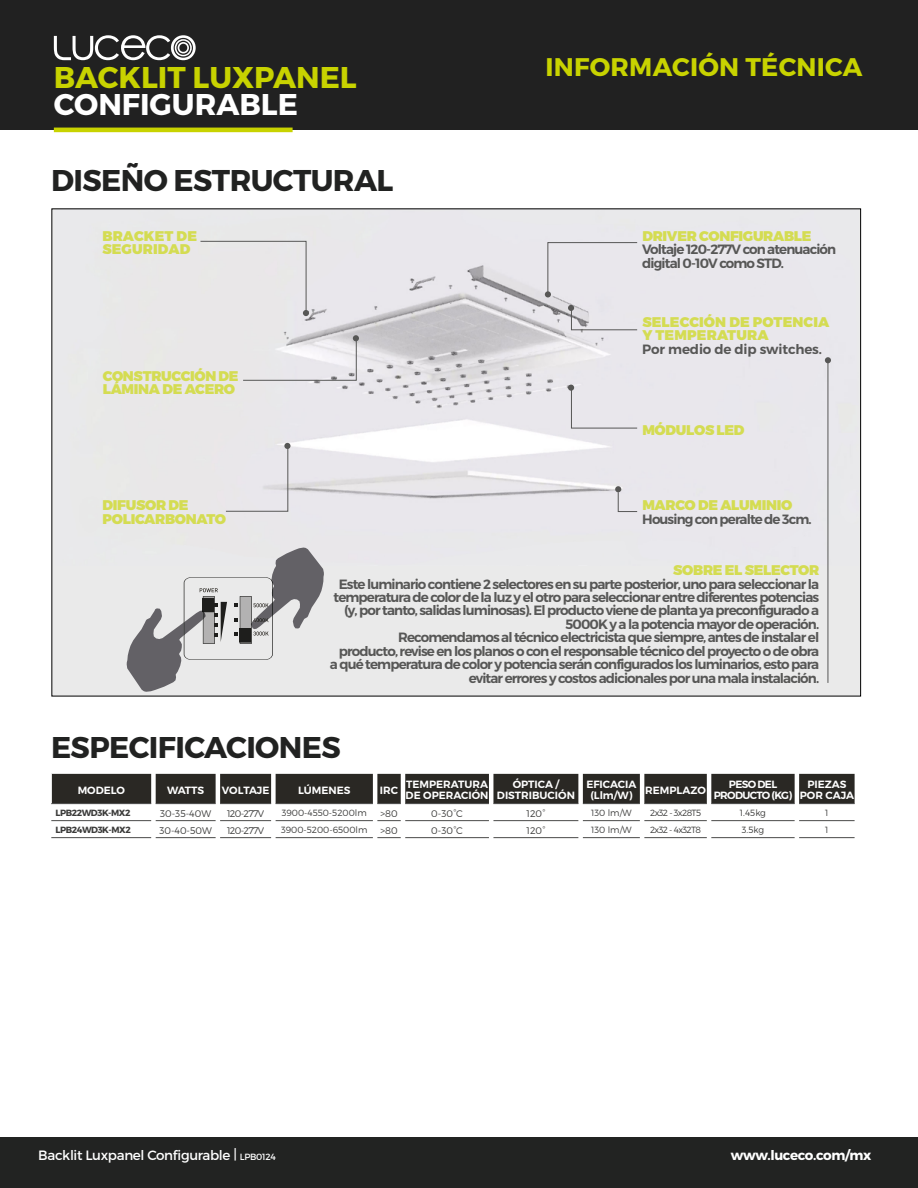
<style>
.page{position:relative;width:918px;height:1188px;background:#fff}
.page>*{position:absolute;margin:0;border:0;box-sizing:border-box;transform-origin:0 0}
.t1{font:700 30px "Montserrat";letter-spacing:-.02em;color:#212221}
.t2{font:700 30px "Montserrat";color:#c8d300}
.t3{font:700 30px "Montserrat";color:#fff}
.t4{font:700 25.5px "Montserrat";letter-spacing:.01em;color:#c8d300}
.t5{font:900 13.95px/13.5px "Montserrat";letter-spacing:-.02em;color:#d4dc52}
.t6{font:900 13.95px/13.5px "Montserrat";letter-spacing:.01em;color:#d4dc52}
.t7{font:600 13.5px/13.5px "Montserrat";letter-spacing:-.065em;color:#575756}
.t8{font:13.5px "Montserrat";letter-spacing:-.025em;color:#fff}
.t9{font:600 13.5px "Montserrat";letter-spacing:-.01em;color:#575756}
.t10{font:700 13.5px "Montserrat";letter-spacing:-.025em;color:#fff}
.t11{font:600 10.5px/10.8px "Montserrat";color:#fff;text-align:center}
.t12{font:600 10.5px/10.8px "Montserrat";letter-spacing:-.06em;color:#fff;text-align:center}
.t13{font:300 9.6px "Montserrat";color:#3c3c3b}
.t14{font:300 9px "Montserrat";color:#3c3c3b}
.t15{font:700 9px "Montserrat";letter-spacing:-.05em;color:#3c3c3b}
.t16{font:300 9px "Montserrat";letter-spacing:-.07em;color:#3c3c3b}
.s1{font-size:9px}
</style>
<div class="page">
<div style="left:0;top:0;width:918px;height:130px;background:#212121"></div>
<div style="left:0;top:1137px;width:918px;height:51px;background:#222322"></div>
<hr style="left:54px;top:128px;width:239px;height:4px;background:#c8d300">
<svg style="left:54px;top:35px;width:142px;height:25px"></svg>
<div style="left:52px;top:209px;width:809px;height:487px;background:#eaeaea"></div>
<img style="left:200px;top:240px;width:628px;height:326px">
<div style="left:284px;top:443px;width:7px;height:6px;background:#575756;border-radius:50%"></div>
<svg style="left:200px;top:241px;width:109px;height:75px"></svg>
<svg style="left:545px;top:242px;width:93px;height:55px"></svg>
<svg style="left:615px;top:486px;width:23px;height:26px"></svg>
<svg style="left:568px;top:385px;width:70px;height:44px"></svg>
<svg style="left:568px;top:305px;width:70px;height:26px"></svg>
<svg style="left:225px;top:447px;width:64px;height:65px"></svg>
<svg style="left:242px;top:335px;width:117px;height:46px"></svg>
<hr style="left:51px;top:820px;width:100px;height:1px;background:#4a4a49">
<hr style="left:156px;top:820px;width:60px;height:1px;background:#4a4a49">
<hr style="left:220px;top:820px;width:51px;height:1px;background:#4a4a49">
<hr style="left:276px;top:820px;width:97px;height:1px;background:#4a4a49">
<svg style="left:377px;top:820px;width:24px;height:1px"></svg>
<hr style="left:405px;top:820px;width:84px;height:1px;background:#4a4a49">
<hr style="left:493px;top:820px;width:85px;height:1px;background:#4a4a49">
<hr style="left:583px;top:820px;width:57px;height:1px;background:#4a4a49">
<hr style="left:644px;top:820px;width:63px;height:1px;background:#4a4a49">
<hr style="left:711px;top:820px;width:84px;height:1px;background:#4a4a49">
<hr style="left:799px;top:820px;width:56px;height:1px;background:#4a4a49">
<hr style="left:51px;top:837px;width:100px;height:1px;background:#4a4a49">
<hr style="left:156px;top:837px;width:60px;height:1px;background:#4a4a49">
<hr style="left:220px;top:837px;width:51px;height:1px;background:#4a4a49">
<hr style="left:276px;top:837px;width:97px;height:1px;background:#4a4a49">
<svg style="left:377px;top:837px;width:24px;height:1px"></svg>
<hr style="left:405px;top:837px;width:84px;height:1px;background:#4a4a49">
<hr style="left:493px;top:837px;width:85px;height:1px;background:#4a4a49">
<hr style="left:583px;top:837px;width:57px;height:1px;background:#4a4a49">
<hr style="left:644px;top:837px;width:63px;height:1px;background:#4a4a49">
<hr style="left:711px;top:837px;width:84px;height:1px;background:#4a4a49">
<hr style="left:799px;top:837px;width:56px;height:1px;background:#4a4a49">
<svg style="left:51px;top:774px;width:804px;height:30px;background:#383633"></svg>
<hr style="left:828px;top:361px;width:1px;height:322px;background:#575756">
<svg style="left:825px;top:357px;width:6px;height:6px"></svg>
<svg style="left:127px;top:548px;width:197px;height:144px"></svg>
<h1 class="t2" style="left:54px;top:59px;width:304px">BACKLIT LUXPANEL</h1>
<h1 class="t3" style="left:54px;top:86px;width:246px">CONFIGURABLE</h1>
<h1 class="t1" style="left:51px;top:162px;width:344px">DISEÑO ESTRUCTURAL</h1>
<p class="t6" style="left:102px;top:230px;width:96px">BRACKET DE<br>SEGURIDAD</p>
<p class="t5" style="left:103px;top:370px;width:137px">CONSTRUCCIÓN DE<br>LÁMINA DE ACERO</p>
<p class="t5" style="left:103px;top:499px;width:125px">DIFUSOR DE<br>POLICARBONATO</p>
<h2 class="t4" style="left:545px;top:51px;width:319px">INFORMACIÓN TÉCNICA</h2>
<p class="t5" style="left:642px;top:230px;width:171px">DRIVER CONFIGURABLE</p>
<p class="t7" style="left:642px;top:243px;width:195px">Voltaje 120-277V con atenuación digital 0-10V como STD.</p>
<p class="t6" style="left:642px;top:315px;width:189px">SELECCIÓN DE POTENCIA<br>Y TEMPERATURA</p>
<p class="t9" style="left:642px;top:340px;width:181px">Por medio de dip switches.</p>
<p class="t5" style="left:642px;top:424px;width:104px">MÓDULOS LED</p>
<p class="t5" style="left:642px;top:499px;width:152px">MARCO DE ALUMINIO</p>
<p class="t7" style="left:642px;top:512px;width:171px">Housing con peralte de 3cm.</p>
<p class="t5" style="left:673px;top:564px;width:147px">SOBRE EL SELECTOR</p>
<p class="t7" style="left:330px;top:577px;width:491px;text-align:right">Este luminario contiene 2 selectores en su parte posterior, uno para seleccionar la temperatura de color de la luz y el otro para seleccionar entre diferentes potencias (y, por tanto, salidas luminosas). El producto viene de planta ya preconfigurado a 5000K y a la potencia mayor de operación.<br>Recomendamos al técnico electricista que siempre, antes de instalar el<br>producto, revise en los planos o con el responsable técnico del proyecto o de obra a qué temperatura de color y potencia serán configurados los luminarios, esto para evitar errores y costos adicionales por una mala instalación.</p>
<h1 class="t1" style="left:51px;top:729px;width:291px">ESPECIFICACIONES</h1>
<p class="t11" style="left:78px;top:785px;width:49px">MODELO</p>
<p class="t11" style="left:167px;top:785px;width:39px">WATTS</p>
<p class="t11" style="left:222px;top:785px;width:49px">VOLTAJE</p>
<p class="t11" style="left:298px;top:785px;width:54px">LÚMENES</p>
<p class="t11" style="left:380px;top:785px;width:20px">IRC</p>
<p class="t11" style="left:406px;top:779px;width:84px;text-align:left">TEMPERATURA<br>DE OPERACIÓN</p>
<p class="t11" style="left:497px;top:779px;width:80px">ÓPTICA /<br>DISTRIBUCIÓN</p>
<p class="t11" style="left:586px;top:779px;width:52px">EFICACIA (Llm/W)</p>
<p class="t11" style="left:645px;top:785px;width:62px">REMPLAZO</p>
<p class="t12" style="left:714px;top:779px;width:80px">PESO DEL<br>PRODUCTO (KG)</p>
<p class="t11" style="left:800px;top:779px;width:56px">PIEZAS<br>POR CAJA</p>
<p class="t15" style="left:56px;top:808px;width:76px">LPB22WD3K-MX2</p>
<p class="t13" style="left:160px;top:808px;width:52px">30-35-40W</p>
<p class="t13" style="left:227px;top:808px;width:39px">120-277V</p>
<p class="t14" style="left:282px;top:808px;width:87px">3900-4550-5200lm</p>
<p class="t13" style="left:380px;top:808px;width:19px">&gt;80</p>
<p class="t13" style="left:431px;top:808px;width:33px">0-30°C</p>
<p class="t13" style="left:526px;top:808px;width:20px">120°</p>
<p class="t14" style="left:591px;top:808px;width:42px">130 lm/W</p>
<p class="t16" style="left:650px;top:808px;width:52px">2x32 - 3x28T5</p>
<p class="t14" style="left:740px;top:808px;width:28px">1.45kg</p>
<p class="t14" style="left:825px;top:808px;width:5px">1</p>
<p class="t15" style="left:56px;top:825px;width:77px">LPB24WD3K-MX2</p>
<p class="t13" style="left:159px;top:825px;width:54px">30-40-50W</p>
<p class="t13" style="left:227px;top:825px;width:39px">120-277V</p>
<p class="t14" style="left:281px;top:825px;width:88px">3900-5200-6500lm</p>
<p class="t13" style="left:380px;top:825px;width:19px">&gt;80</p>
<p class="t13" style="left:431px;top:825px;width:33px">0-30°C</p>
<p class="t13" style="left:526px;top:825px;width:20px">120°</p>
<p class="t14" style="left:591px;top:825px;width:42px">130 lm/W</p>
<p class="t16" style="left:650px;top:825px;width:53px">2x32 - 4x32T8</p>
<p class="t14" style="left:742px;top:825px;width:24px">3.5kg</p>
<p class="t14" style="left:825px;top:825px;width:5px">1</p>
<p class="t8" style="left:38px;top:1147px;width:239px">Backlit Luxpanel Configurable | <span class="s1">LPB0124</span></p>
<p class="t10" style="left:731px;top:1147px;width:142px">www.luceco.com/mx</p>
</div>
